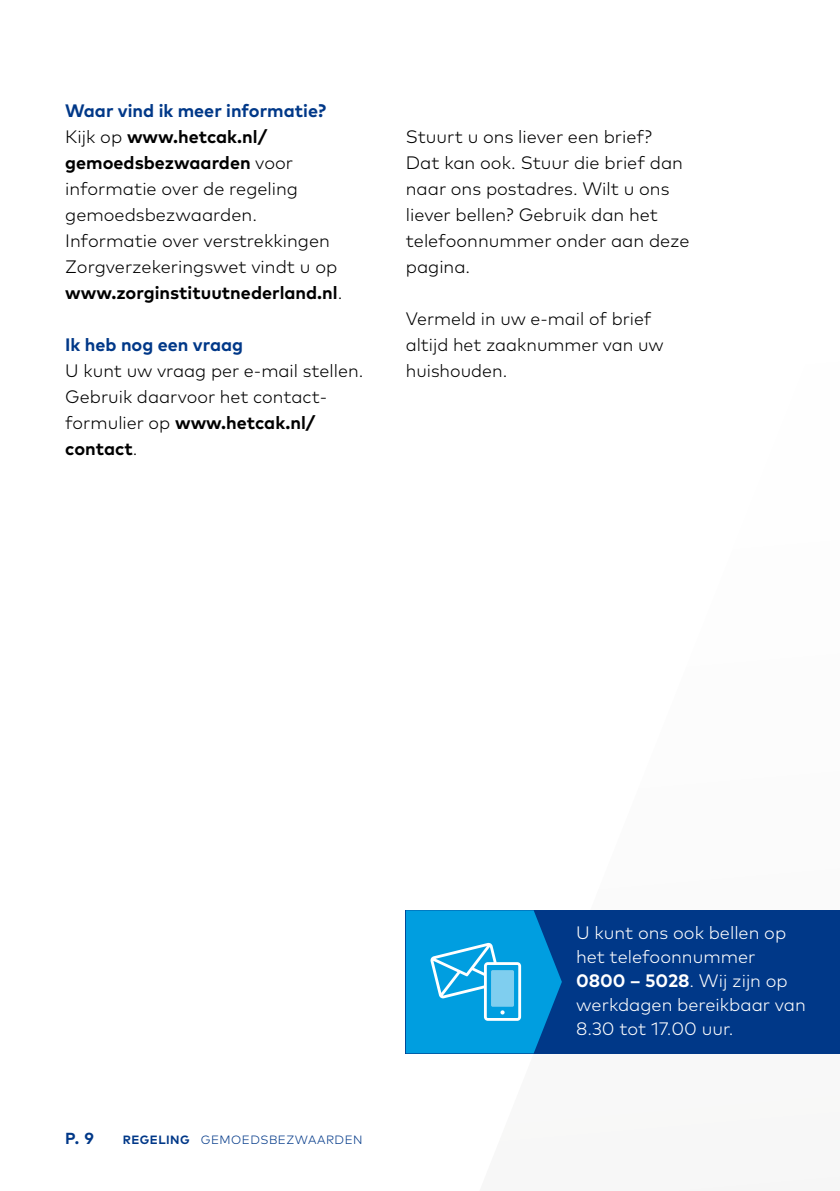
<style>
.page{position:relative;width:840px;height:1191px;background:#fff}
.page>*{position:absolute;margin:0;border:0;box-sizing:border-box;transform-origin:0 0}
.t1{font:300 18px/26px "Mark Pro";color:#000}
.t2{font:300 18px/24px "Mark Pro";color:#fff}
.t3{font:700 18px "Mark Pro";color:#003888}
.t4{font:700 16px "Mark Pro";color:#003888}
.t5{font:300 12px "Mark Pro";letter-spacing:.04em;color:#003888}
.s1{font-weight:700;color:#003888}
.s2{font-weight:700}
</style>
<div class="page">
<div style="left:405px;top:910px;width:434px;height:143px;background:#003888"></div>
<svg style="left:405px;top:910px;width:156px;height:143px;background:#139cda"></svg>
<p class="t1" style="left:65px;top:96px;width:278px"><span class="s1">Waar vind ik meer informatie?<br></span>Kijk op <span class="s2">www.hetcak.nl/ gemoedsbezwaarden</span> voor informatie over de regeling gemoedsbezwaarden.<br>Informatie over verstrekkingen<br>Zorgverzekeringswet vindt u op <span class="s2">www.zorginstituutnederland.nl</span>.</p>
<p class="t3" style="left:65px;top:331px;width:179px">Ik heb nog een vraag</p>
<p class="t1" style="left:65px;top:356px;width:299px">U kunt uw vraag per e-mail stellen.<br>Gebruik daarvoor het contact&shy;formulier op <span class="s2">www.hetcak.nl/ contact</span>.</p>
<p class="t1" style="left:405px;top:122px;width:285px">Stuurt u ons liever een brief?<br>Dat kan ook. Stuur die brief dan naar ons postadres. Wilt u ons liever bellen? Gebruik dan het telefoonnummer onder aan deze pagina.</p>
<p class="t1" style="left:405px;top:304px;width:259px">Vermeld in uw e-mail of brief altijd het zaaknummer van uw huishouden.</p>
<p class="t4" style="left:65px;top:1126px;width:30px">P. 9</p>
<p class="t5" style="left:123px;top:1131px;width:241px"><span class="s2">REGELING</span> GEMOEDSBEZWAARDEN</p>
<p class="t2" style="left:575px;top:919px;width:231px">U kunt ons ook bellen op het telefoonnummer<br><span class="s2">0800 – 5028</span>. Wij zijn op werkdagen bereikbaar van<br>8.30 tot 17.00 uur.</p>
</div>
